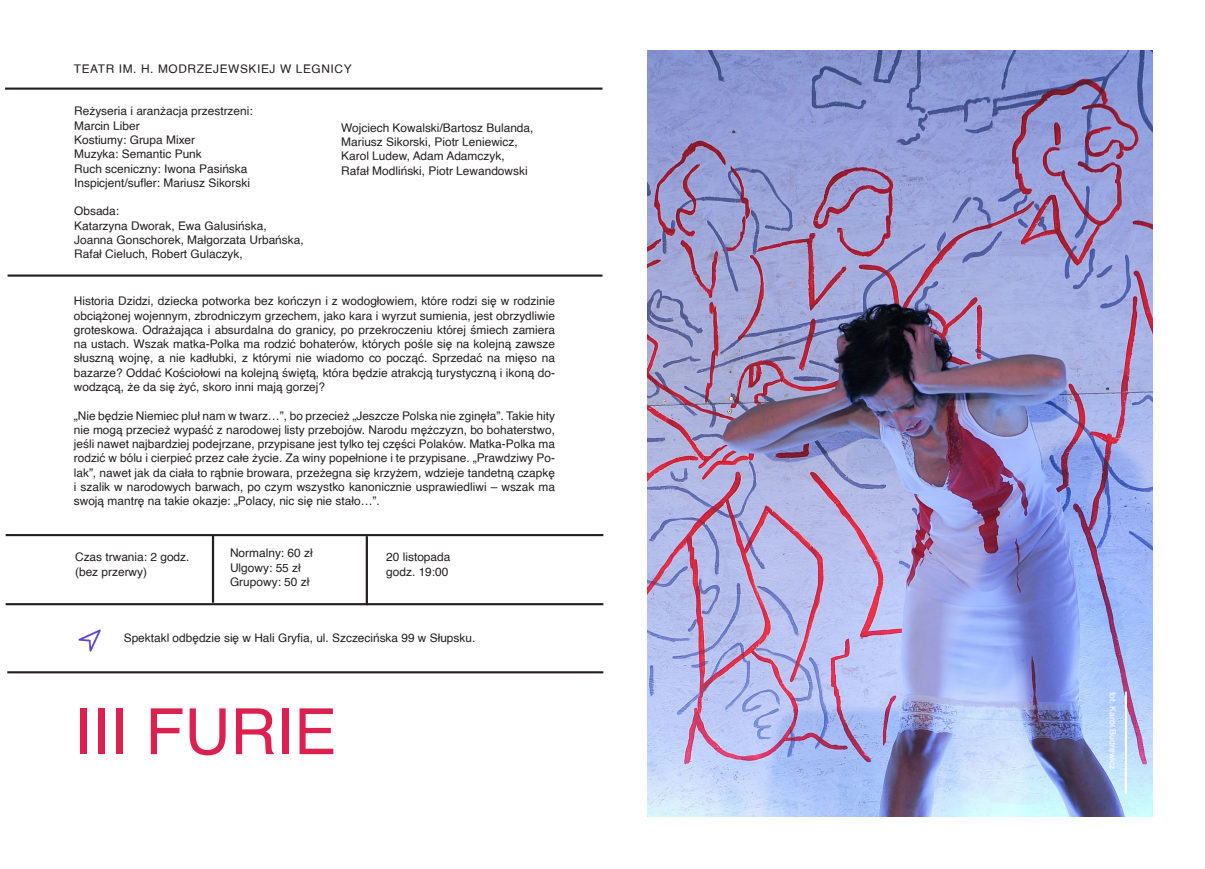
<style>
.page{position:relative;width:1205px;height:869px;background:#fff}
.page>*{position:absolute;margin:0;border:0;box-sizing:border-box;transform-origin:0 0}
.t1{font:63.75px "Helvetica";color:#dc204f}
.t2{font:11.88px/14.2px "Helvetica";color:#231f20}
.t3{font:11.88px "Helvetica";letter-spacing:.05em;color:#231f20}
.t4{font:8.75px "Helvetica";color:#fff}
</style>
<div class="page">
<hr style="left:5px;top:87px;width:597px;height:3px;background:#231f20">
<hr style="left:8px;top:274px;width:594px;height:2px;background:#231f20">
<hr style="left:6px;top:533px;width:597px;height:3px;background:#231f20">
<hr style="left:6px;top:603px;width:597px;height:2px;background:#231f20">
<hr style="left:212px;top:535px;width:2px;height:67px;background:#231f20">
<hr style="left:366px;top:536px;width:2px;height:69px;background:#231f20">
<hr style="left:7px;top:671px;width:596px;height:2px;background:#231f20">
<img style="left:78px;top:629px;width:23px;height:23px">
<img style="left:647px;top:50px;width:506px;height:766px">
<hr style="left:1125px;top:691px;width:2px;height:102px;background:#fff">
<p class="t3" style="left:74px;top:59px;width:279px">TEATR IM. H. MODRZEJEWSKIEJ W LEGNICY</p>
<p class="t2" style="left:74px;top:104px;width:180px">Reżyseria i aranżacja przestrzeni:<br>Marcin Liber</p>
<p class="t2" style="left:74px;top:133px;width:123px">Kostiumy: Grupa Mixer</p>
<p class="t2" style="left:74px;top:147px;width:129px">Muzyka: Semantic Punk</p>
<p class="t2" style="left:74px;top:161px;width:175px">Ruch sceniczny: Iwona Pasińska</p>
<p class="t2" style="left:74px;top:176px;width:177px">Inspicjent/sufler: Mariusz Sikorski</p>
<p class="t2" style="left:74px;top:204px;width:194px">Obsada:<br>Katarzyna Dworak, Ewa Galusińska,</p>
<p class="t2" style="left:74px;top:233px;width:231px">Joanna Gonschorek, Małgorzata Urbańska,</p>
<p class="t2" style="left:74px;top:247px;width:170px">Rafał Cieluch, Robert Gulaczyk,</p>
<p class="t2" style="left:74px;top:294px;width:483px;text-align:justify">Historia Dzidzi, dziecka potworka bez kończyn i z wodogłowiem, które rodzi się w rodzinie obciążonej wojennym, zbrodniczym grzechem, jako kara i wyrzut sumienia, jest obrzydliwie groteskowa. Odrażająca i absurdalna do granicy, po przekroczeniu której śmiech zamiera na ustach. Wszak matka-Polka ma rodzić bohaterów, których pośle się na kolejną zawsze słuszną wojnę, a nie kadłubki, z którymi nie wiadomo co począć. Sprzedać na mięso na bazarze? Oddać Kościołowi na kolejną świętą, która będzie atrakcją turystyczną i ikoną do&shy;wodzącą, że da się żyć, skoro inni mają gorzej?</p>
<p class="t2" style="left:74px;top:408px;width:483px;text-align:justify">„Nie będzie Niemiec pluł nam w twarz…”, bo przecież „Jeszcze Polska nie zginęła”. Takie hity nie mogą przecież wypaść z narodowej listy przebojów. Narodu mężczyzn, bo bohaterstwo, jeśli nawet najbardziej podejrzane, przypisane jest tylko tej części Polaków. Matka-Polka ma rodzić w bólu i cierpieć przez całe życie. Za winy popełnione i te przypisane. „Prawdziwy Po&shy;lak”, nawet jak da ciała to rąbnie browara, przeżegna się krzyżem, wdzieje tandetną czapkę i szalik w narodowych barwach, po czym wszystko kanonicznie usprawiedliwi – wszak ma swoją mantrę na takie okazje: „Polacy, nic się nie stało…”.</p>
<p class="t2" style="left:341px;top:121px;width:194px">Wojciech Kowalski/Bartosz Bulanda,</p>
<p class="t2" style="left:341px;top:135px;width:178px">Mariusz Sikorski, Piotr Leniewicz,</p>
<p class="t2" style="left:341px;top:149px;width:165px">Karol Ludew, Adam Adamczyk,</p>
<p class="t2" style="left:341px;top:163px;width:188px">Rafał Modliński, Piotr Lewandowski</p>
<p class="t2" style="left:75px;top:550px;width:116px">Czas trwania: 2 godz.</p>
<p class="t2" style="left:75px;top:564px;width:74px">(bez przerwy)</p>
<p class="t2" style="left:230px;top:546px;width:84px">Normalny: 60 zł</p>
<p class="t2" style="left:230px;top:560px;width:72px">Ulgowy: 55 zł</p>
<p class="t2" style="left:230px;top:574px;width:81px">Grupowy: 50 zł</p>
<p class="t2" style="left:386px;top:550px;width:66px">20 listopada godz. 19:00</p>
<p class="t2" style="left:124px;top:631px;width:353px">Spektakl odbędzie się w Hali Gryfia, ul. Szczecińska 99 w Słupsku.</p>
<p class="t1" style="left:74px;top:682px;width:264px">III FURIE</p>
<p class="t4" style="left:1119px;top:691px;width:79px;rotate:90deg">fot. Karol Budrewicz</p>
</div>
